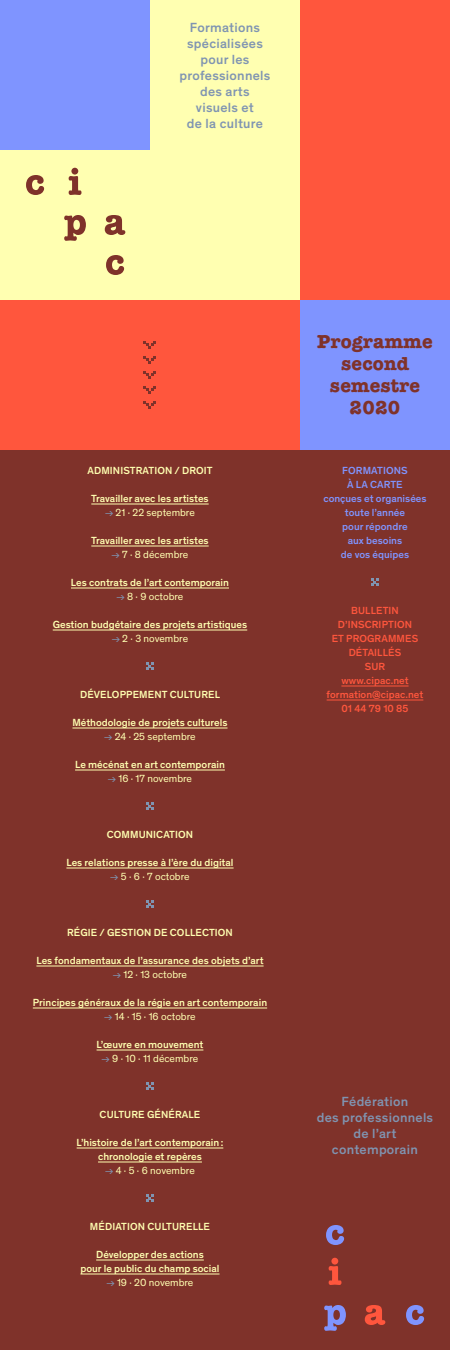
<style>
.page{position:relative;width:450px;height:1350px;background:#fff}
.page>*{position:absolute;margin:0;border:0;box-sizing:border-box;transform-origin:0 0}
.t1{font:700 19px "American Typewriter LT";letter-spacing:.01em;color:#7f322a}
.t2{font:500 13.5px "Theinhardt";letter-spacing:.02em;color:#7f94b1}
.t3{font:500 10.5px "Theinhardt";color:#ffffb1}
.t4{font:10.5px "Theinhardt";color:#ffffb1}
.t5{font:500 10.5px/14px "Theinhardt";letter-spacing:.01em;color:#ff563d;text-align:center}
.t6{font:500 10.5px/14px "Theinhardt";color:#7f94ff;text-align:center}
.s1{color:#7f94b1}
</style>
<div class="page">
<div style="left:0;top:450px;width:450px;height:900px;background:#7f322a"></div>
<div style="left:300px;top:0;width:150px;height:300px;background:#ff563d"></div>
<svg style="left:0;top:0;width:300px;height:300px;background:#dee3c4"></svg>
<div style="left:0;top:300px;width:300px;height:150px;background:#ff563d"></div>
<div style="left:300px;top:300px;width:150px;height:150px;background:#7f94ff"></div>
<svg style="left:26px;top:175px;width:18px;height:20px"></svg>
<svg style="left:69px;top:168px;width:13px;height:27px"></svg>
<svg style="left:64px;top:215px;width:22px;height:26px"></svg>
<svg style="left:105px;top:215px;width:20px;height:20px"></svg>
<svg style="left:106px;top:255px;width:18px;height:20px"></svg>
<hr style="left:341px;top:686px;width:68px;height:1px;background:#ff563d">
<hr style="left:327px;top:700px;width:96px;height:1px;background:#ff563d">
<svg style="left:371px;top:578px;width:8px;height:8px"></svg>
<hr style="left:91px;top:504px;width:118px;height:1px;background:#ffffb1">
<hr style="left:91px;top:546px;width:118px;height:1px;background:#ffffb1">
<hr style="left:71px;top:588px;width:158px;height:1px;background:#ffffb1">
<hr style="left:53px;top:630px;width:194px;height:1px;background:#ffffb1">
<hr style="left:72px;top:728px;width:156px;height:1px;background:#ffffb1">
<hr style="left:75px;top:770px;width:150px;height:1px;background:#ffffb1">
<hr style="left:66px;top:868px;width:168px;height:1px;background:#ffffb1">
<hr style="left:36px;top:966px;width:228px;height:1px;background:#ffffb1">
<hr style="left:33px;top:1008px;width:234px;height:1px;background:#ffffb1">
<hr style="left:97px;top:1050px;width:106px;height:1px;background:#ffffb1">
<hr style="left:77px;top:1148px;width:146px;height:1px;background:#ffffb1">
<hr style="left:98px;top:1162px;width:104px;height:1px;background:#ffffb1">
<hr style="left:96px;top:1260px;width:108px;height:1px;background:#ffffb1">
<hr style="left:80px;top:1274px;width:140px;height:1px;background:#ffffb1">
<svg style="left:146px;top:662px;width:8px;height:8px"></svg>
<svg style="left:146px;top:802px;width:8px;height:8px"></svg>
<svg style="left:146px;top:900px;width:8px;height:8px"></svg>
<svg style="left:146px;top:1082px;width:8px;height:8px"></svg>
<svg style="left:146px;top:1194px;width:8px;height:8px"></svg>
<svg style="left:326px;top:1225px;width:18px;height:20px"></svg>
<svg style="left:329px;top:1258px;width:13px;height:27px"></svg>
<svg style="left:324px;top:1305px;width:22px;height:26px"></svg>
<svg style="left:365px;top:1305px;width:20px;height:20px"></svg>
<svg style="left:406px;top:1305px;width:18px;height:20px"></svg>
<svg style="left:144px;top:371px;width:12px;height:8px"></svg>
<svg style="left:144px;top:356px;width:12px;height:8px"></svg>
<svg style="left:144px;top:341px;width:12px;height:8px"></svg>
<svg style="left:144px;top:386px;width:12px;height:8px"></svg>
<svg style="left:144px;top:401px;width:12px;height:8px"></svg>
<p class="t2" style="left:190px;top:17px;width:72px">Formations</p>
<p class="t2" style="left:187px;top:33px;width:77px">spécialisées</p>
<p class="t2" style="left:201px;top:49px;width:50px">pour les</p>
<p class="t2" style="left:180px;top:65px;width:92px">professionnels</p>
<p class="t2" style="left:200px;top:81px;width:51px">des arts</p>
<p class="t2" style="left:196px;top:97px;width:60px">visuels et</p>
<p class="t2" style="left:187px;top:113px;width:78px">de la culture</p>
<p class="t3" style="left:88px;top:463px;width:127px">ADMINISTRATION / DROIT</p>
<p class="t3" style="left:91px;top:491px;width:119px">Travailler avec les artistes</p>
<p class="t4" style="left:105px;top:505px;width:91px"><span class="s1">→</span> 21 · 22 septembre</p>
<p class="t3" style="left:91px;top:533px;width:119px">Travailler avec les artistes</p>
<p class="t4" style="left:112px;top:547px;width:78px"><span class="s1">→</span> 7 · 8 décembre</p>
<p class="t3" style="left:71px;top:575px;width:160px">Les contrats de l’art contemporain</p>
<p class="t4" style="left:117px;top:589px;width:68px"><span class="s1">→</span> 8 · 9 octobre</p>
<p class="t3" style="left:53px;top:617px;width:196px">Gestion budgétaire des projets artistiques</p>
<p class="t4" style="left:112px;top:631px;width:78px"><span class="s1">→</span> 2 · 3 novembre</p>
<p class="t3" style="left:80px;top:687px;width:142px">DÉVELOPPEMENT CULTUREL</p>
<p class="t3" style="left:72px;top:715px;width:157px">Méthodologie de projets culturels</p>
<p class="t4" style="left:104px;top:729px;width:93px"><span class="s1">→</span> 24 · 25 septembre</p>
<p class="t3" style="left:75px;top:757px;width:151px">Le mécénat en art contemporain</p>
<p class="t4" style="left:108px;top:771px;width:86px"><span class="s1">→</span> 16 · 17 novembre</p>
<p class="t3" style="left:107px;top:827px;width:88px">COMMUNICATION</p>
<p class="t3" style="left:66px;top:855px;width:169px">Les relations presse à l’ère du digital</p>
<p class="t4" style="left:110px;top:869px;width:81px"><span class="s1">→</span> 5 · 6 · 7 octobre</p>
<p class="t3" style="left:67px;top:925px;width:167px">RÉGIE / GESTION DE COLLECTION</p>
<p class="t3" style="left:36px;top:953px;width:229px">Les fondamentaux de l’assurance des objets d’art</p>
<p class="t4" style="left:113px;top:967px;width:76px"><span class="s1">→</span> 12 · 13 octobre</p>
<p class="t3" style="left:33px;top:995px;width:236px">Principes généraux de la régie en art contemporain</p>
<p class="t4" style="left:104px;top:1009px;width:93px"><span class="s1">→</span> 14 · 15 · 16 octobre</p>
<p class="t3" style="left:97px;top:1037px;width:108px">L’œuvre en mouvement</p>
<p class="t4" style="left:102px;top:1051px;width:98px"><span class="s1">→</span> 9 · 10 · 11 décembre</p>
<p class="t3" style="left:100px;top:1107px;width:102px">CULTURE GÉNÉRALE</p>
<p class="t3" style="left:77px;top:1135px;width:148px">L’histoire de l’art contemporain :</p>
<p class="t3" style="left:98px;top:1149px;width:105px">chronologie et repères</p>
<p class="t4" style="left:105px;top:1163px;width:91px"><span class="s1">→</span> 4 · 5 · 6 novembre</p>
<p class="t3" style="left:90px;top:1219px;width:122px">MÉDIATION CULTURELLE</p>
<p class="t3" style="left:96px;top:1247px;width:109px">Développer des actions</p>
<p class="t3" style="left:80px;top:1261px;width:141px">pour le public du champ social</p>
<p class="t4" style="left:107px;top:1275px;width:88px"><span class="s1">→</span> 19 · 20 novembre</p>
<p class="t1" style="left:317px;top:330px;width:117px">Programme</p>
<p class="t1" style="left:341px;top:352px;width:69px">second</p>
<p class="t1" style="left:330px;top:374px;width:92px">semestre</p>
<p class="t1" style="left:350px;top:396px;width:52px">2020</p>
<p class="t6" style="left:342px;top:463px;width:67px">FORMATIONS</p>
<p class="t6" style="left:347px;top:477px;width:57px">À LA CARTE</p>
<p class="t6" style="left:323px;top:491px;width:105px">conçues et organisées toute l’année</p>
<p class="t6" style="left:342px;top:519px;width:67px">pour répondre</p>
<p class="t6" style="left:348px;top:533px;width:56px">aux besoins</p>
<p class="t6" style="left:341px;top:547px;width:70px">de vos équipes</p>
<p class="t5" style="left:338px;top:603px;width:76px">BULLETIN<br>D’INSCRIPTION</p>
<p class="t5" style="left:332px;top:631px;width:88px">ET PROGRAMMES<br>DÉTAILLÉS</p>
<p class="t5" style="left:365px;top:659px;width:22px">SUR</p>
<p class="t5" style="left:341px;top:673px;width:69px">www.cipac.net</p>
<p class="t5" style="left:327px;top:687px;width:98px">formation@cipac.net</p>
<p class="t5" style="left:342px;top:701px;width:68px">01 44 79 10 85</p>
<p class="t2" style="left:342px;top:1091px;width:68px">Fédération</p>
<p class="t2" style="left:317px;top:1107px;width:118px">des professionnels</p>
<p class="t2" style="left:354px;top:1123px;width:44px">de l’art</p>
<p class="t2" style="left:332px;top:1139px;width:88px">contemporain</p>
</div>
